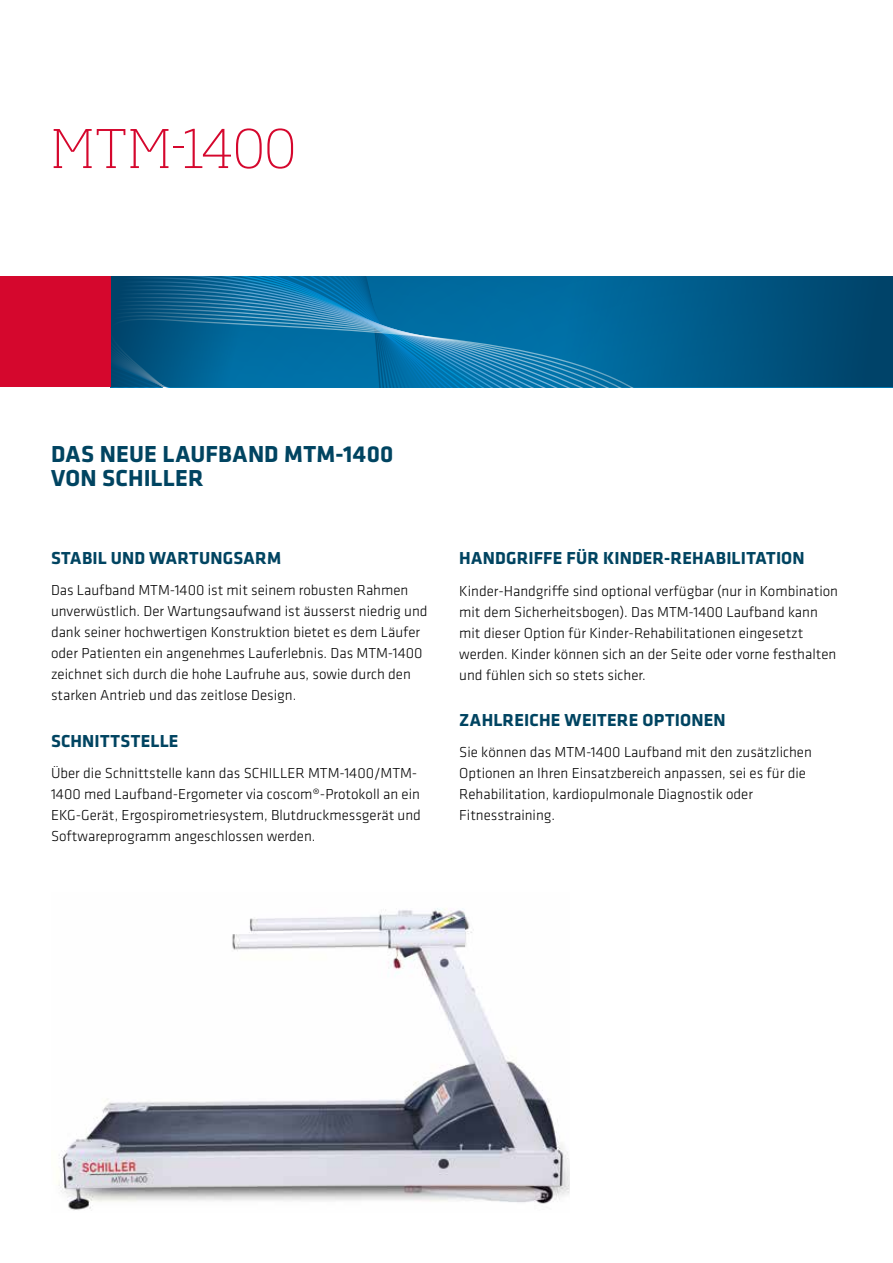
<style>
.page{position:relative;width:893px;height:1263px;background:#fff}
.page>*{position:absolute;margin:0;border:0;box-sizing:border-box;transform-origin:0 0}
.t1{font:200 52.5px "Soho Pro";letter-spacing:-.01em;color:#d5072d}
.t2{font:700 24px/24px "Klavika";letter-spacing:.01em;color:#004461}
.t3{font:700 18px "Klavika";letter-spacing:.01em;color:#004461}
.t4{font:300 15px/21px "Klavika";color:#000}
</style>
<div class="page">
<svg style="left:110px;top:276px;width:783px;height:111px"></svg>
<img style="left:59px;top:908px;width:510px;height:302px">
<div style="left:0;top:276px;width:110px;height:111px;background:#d5072d"></div>
<h1 class="t1" style="left:51px;top:108px;width:246px">MTM-1400</h1>
<h2 class="t2" style="left:51px;top:441px;width:344px">DAS NEUE LAUFBAND MTM-1400<br>VON SCHILLER</h2>
<p class="t3" style="left:51px;top:545px;width:232px">STABIL UND WARTUNGSARM</p>
<p class="t4" style="left:51px;top:580px;width:378px">Das Laufband MTM-1400 ist mit seinem robusten Rahmen unverwüstlich. Der Wartungsaufwand ist äusserst niedrig und dank seiner hochwertigen Konstruktion bietet es dem Läufer oder Patienten ein angenehmes Lauferlebnis. Das MTM-1400 zeichnet sich durch die hohe Laufruhe aus, sowie durch den starken Antrieb und das zeitlose Design.</p>
<p class="t3" style="left:51px;top:728px;width:129px">SCHNITTSTELLE</p>
<p class="t4" style="left:51px;top:762px;width:371px">Über die Schnittstelle kann das SCHILLER MTM-1400/MTM-1400 med Laufband-Ergometer via coscom®-Protokoll an ein EKG-Gerät, Ergospirometriesystem, Blutdruckmessgerät und Softwareprogramm angeschlossen werden.</p>
<p class="t3" style="left:459px;top:545px;width:347px">HANDGRIFFE FÜR KINDER-REHABILITATION</p>
<p class="t4" style="left:459px;top:580px;width:380px">Kinder-Handgriffe sind optional verfügbar (nur in Kombination mit dem Sicherheitsbogen). Das MTM-1400 Laufband kann mit dieser Option für Kinder-Rehabilitationen eingesetzt werden. Kinder können sich an der Seite oder vorne festhalten und fühlen sich so stets sicher.</p>
<p class="t3" style="left:459px;top:707px;width:268px">ZAHLREICHE WEITERE OPTIONEN</p>
<p class="t4" style="left:459px;top:742px;width:354px">Sie können das MTM-1400 Laufband mit den zusätzlichen Optionen an Ihren Einsatzbereich anpassen, sei es für die Rehabilitation, kardiopulmonale Diagnostik oder Fitnesstraining.</p>
</div>
